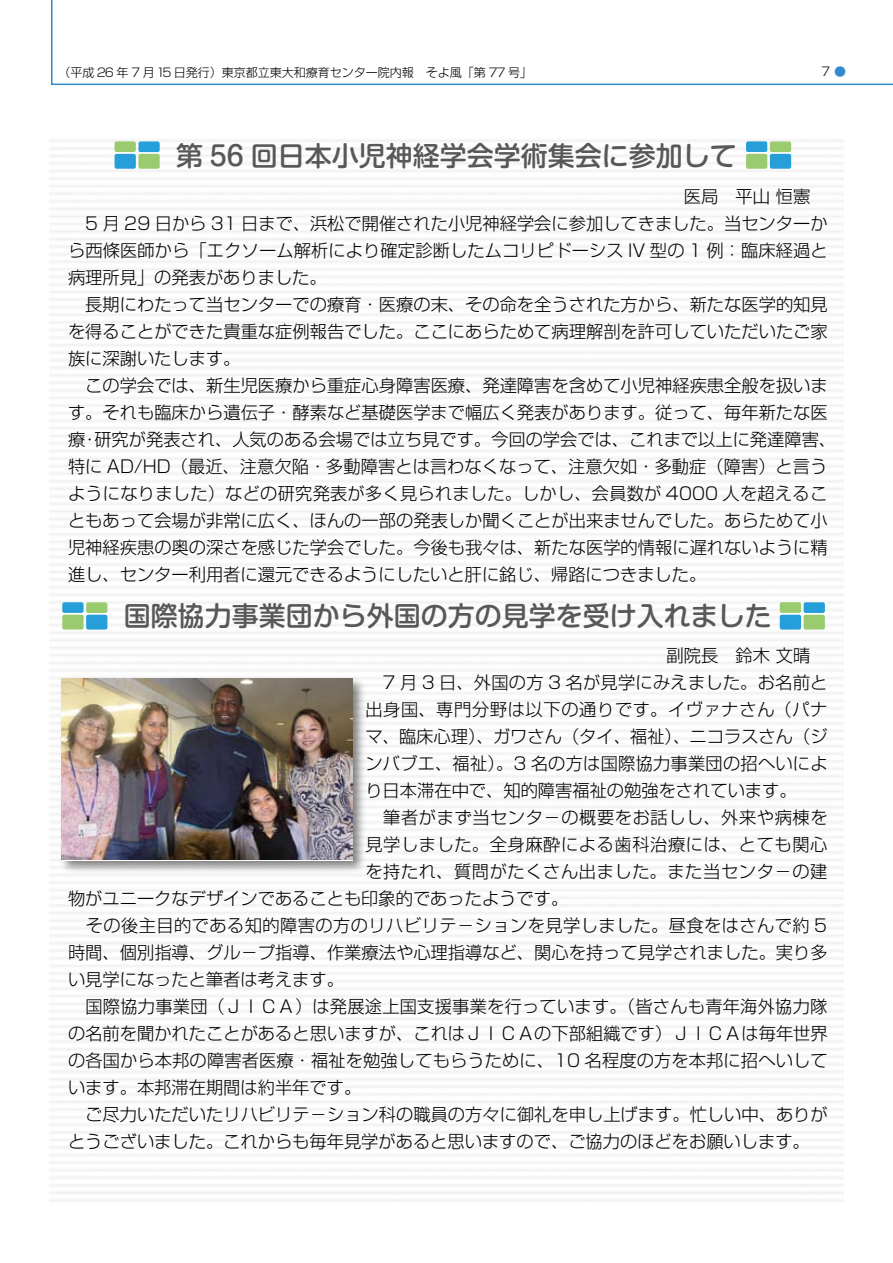
<style>
.page{position:relative;width:893px;height:1263px;background:#fff}
.page>*{position:absolute;margin:0;border:0;box-sizing:border-box;transform-origin:0 0}
.t1{font:500 27px "Shin M Go";color:#595757}
.t2{font:300 17.25px/27px "Shin Go";color:#000}
.t3{font:300 17.25px "Shin Go";letter-spacing:.035em;color:#000}
.t4{font:300 17.25px "Shin Go";letter-spacing:.025em;color:#000}
.t5{font:300 12px "Shin Go";color:#000}
.t6{font:300 12px "Shin Go";color:#318bcc}
</style>
<div class="page">
<svg style="left:51px;top:0;width:842px;height:86px"></svg>
<img style="left:50px;top:140px;width:793px;height:1061px">
<div style="left:59px;top:675px;width:309px;height:199px;background:#000;opacity:.5"></div>
<img style="left:62px;top:678px;width:290px;height:181px">
<div style="left:746px;top:154px;width:21px;height:15px;background:#9acb6f;border-radius:2px"></div>
<div style="left:746px;top:141px;width:21px;height:11px;background:#269eda;border-radius:2px"></div>
<div style="left:770px;top:154px;width:21px;height:15px;background:#269eda;border-radius:2px"></div>
<div style="left:770px;top:141px;width:21px;height:11px;background:#9acb6f;border-radius:2px"></div>
<div style="left:115px;top:154px;width:21px;height:15px;background:#269eda;border-radius:2px"></div>
<div style="left:115px;top:141px;width:21px;height:11px;background:#9acb6f;border-radius:2px"></div>
<div style="left:138px;top:154px;width:22px;height:15px;background:#9acb6f;border-radius:2px"></div>
<div style="left:138px;top:141px;width:22px;height:11px;background:#269eda;border-radius:2px"></div>
<div style="left:780px;top:615px;width:21px;height:15px;background:#269eda;border-radius:2px"></div>
<div style="left:780px;top:602px;width:21px;height:11px;background:#9acb6f;border-radius:2px"></div>
<div style="left:804px;top:615px;width:21px;height:15px;background:#9acb6f;border-radius:2px"></div>
<div style="left:804px;top:602px;width:21px;height:11px;background:#269eda;border-radius:2px"></div>
<div style="left:62px;top:615px;width:22px;height:15px;background:#9acb6f;border-radius:2px"></div>
<div style="left:62px;top:602px;width:22px;height:11px;background:#269eda;border-radius:2px"></div>
<div style="left:86px;top:615px;width:21px;height:15px;background:#269eda;border-radius:2px"></div>
<div style="left:86px;top:602px;width:21px;height:11px;background:#9acb6f;border-radius:2px"></div>
<p class="t5" style="left:58px;top:65px;width:475px">（平成 26 年 7 月15 日発行）東京都立東大和療育センター院内報　そよ風「第 77 号」</p>
<p class="t6" style="left:834px;top:64px;width:14px">●</p>
<h1 class="t1" style="left:176px;top:136px;width:562px">第 56 回日本小児神経学会学術集会に参加して</h1>
<p class="t2" style="left:68px;top:182px;width:770px;text-indent:616px">医局　平山 恒憲　　5 月 29 日から 31 日まで、浜松で開催された小児神経学会に参加してきました。当センターから西條医師から「エクソーム解析により確定診断したムコリピドーシス IV 型の 1 例：臨床経過と病理所見」の発表がありました。<br>　長期にわたって当センターでの療育・医療の末、その命を全うされた方から、新たな医学的知見を得ることができた貴重な症例報告でした。ここにあらためて病理解剖を許可していただいたご家族に深謝いたします。<br>　この学会では、新生児医療から重症心身障害医療、発達障害を含めて小児神経疾患全般を扱います。それも臨床から遺伝子・酵素など基礎医学まで幅広く発表があります。従って、毎年新たな医療・研究が発表され、人気のある会場では立ち見です。今回の学会では、これまで以上に発達障害、特に AD/HD（最近、注意欠陥・多動障害とは言わなくなって、注意欠如・多動症（障害）と言うようになりました）などの研究発表が多く見られました。しかし、会員数が 4000 人を超えることもあって会場が非常に広く、ほんの一部の発表しか聞くことが出来ませんでした。あらためて小児神経疾患の奥の深さを感じた学会でした。今後も我々は、新たな医学的情報に遅れないように精進し、センター利用者に還元できるようにしたいと肝に銘じ、帰路につきました。</p>
<h1 class="t1" style="left:124px;top:597px;width:650px">国際協力事業団から外国の方の見学を受け入れました</h1>
<p class="t2" style="left:667px;top:641px;width:162px">副院長　鈴木 文晴　</p>
<p class="t2" style="left:365px;top:668px;width:464px">　7 月 3 日、外国の方 3 名が見学にみえました。お名前と</p>
<p class="t3" style="left:365px;top:698px;width:464px">出身国、専門分野は以下の通りです。イヴァナさん（パナ</p>
<p class="t2" style="left:365px;top:722px;width:464px">マ、臨床心理）、ガワさん（タイ、福祉）、ニコラスさん（ジ</p>
<p class="t2" style="left:365px;top:749px;width:464px">ンバブエ、福祉）。3 名の方は国際協力事業団の招へいによ</p>
<p class="t2" style="left:365px;top:776px;width:433px">り日本滞在中で、知的障害福祉の勉強をされています。</p>
<p class="t3" style="left:365px;top:806px;width:464px">　筆者がまず当センタ－の概要をお話しし、外来や病棟を</p>
<p class="t3" style="left:365px;top:833px;width:463px">見学しました。全身麻酔による歯科治療には、とても関心</p>
<p class="t3" style="left:365px;top:860px;width:463px">を持たれ、質問がたくさん出ました。また当センタ－の建</p>
<p class="t2" style="left:68px;top:884px;width:502px">物がユニークなデザインであることも印象的であったようです。</p>
<p class="t4" style="left:68px;top:914px;width:761px">　その後主目的である知的障害の方のリハビリテ－ションを見学しました。昼食をはさんで約 5</p>
<p class="t2" style="left:68px;top:938px;width:761px">時間、個別指導、グル－プ指導、作業療法や心理指導など、関心を持って見学されました。実り多</p>
<p class="t2" style="left:68px;top:965px;width:278px">い見学になったと筆者は考えます。</p>
<p class="t2" style="left:68px;top:992px;width:761px">　国際協力事業団（ＪＩＣＡ）は発展途上国支援事業を行っています。（皆さんも青年海外協力隊</p>
<p class="t2" style="left:68px;top:1019px;width:761px">の名前を聞かれたことがあると思いますが、これはＪＩＣＡの下部組織です）ＪＩＣＡは毎年世界</p>
<p class="t2" style="left:68px;top:1046px;width:761px">の各国から本邦の障害者医療・福祉を勉強してもらうために、10 名程度の方を本邦に招へいして</p>
<p class="t2" style="left:68px;top:1073px;width:295px">います。本邦滞在期間は約半年です。</p>
<p class="t2" style="left:68px;top:1100px;width:761px">　ご尽力いただいたリハビリテ－ション科の職員の方々に御礼を申し上げます。忙しい中、ありが</p>
<p class="t2" style="left:68px;top:1127px;width:743px">とうございました。これからも毎年見学があると思いますので、ご協力のほどをお願いします。</p>
</div>
